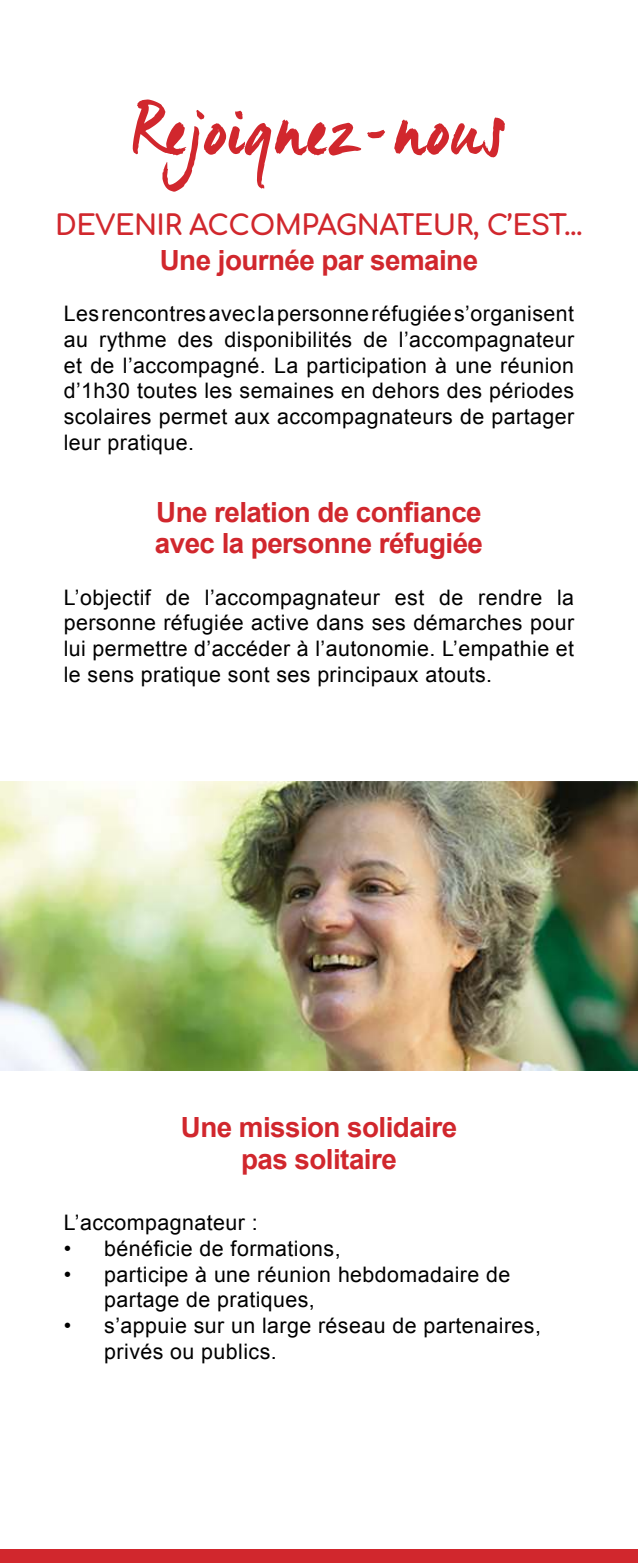
<style>
.page{position:relative;width:638px;height:1563px;background:#fff}
.page>*{position:absolute;margin:0;border:0;box-sizing:border-box;transform-origin:0 0}
.t1{font:700 27.9px/31.5px "Arial";letter-spacing:-.02em;color:#d1272d}
.t2{font:27.9px "Comfortaa";letter-spacing:-.02em;color:#d1272d}
.t3{font:21.38px/25.7px "Arial";letter-spacing:.02em;color:#000;text-align:justify}
</style>
<div class="page">
<img style="left:0;top:781px;width:638px;height:289px">
<div style="left:0;top:1549px;width:638px;height:14px;background:#d1272d"></div>
<svg style="left:133px;top:99px;width:372px;height:93px"></svg>
<h1 class="t2" style="left:55px;top:212px;width:529px">DEVENIR ACCOMPAGNATEUR, C’EST...</h1>
<h1 class="t1" style="left:160px;top:247px;width:320px">Une journée par semaine</h1>
<p class="t3" style="left:64px;top:303px;width:512px">Les rencontres avec la personne réfugiée s’organisent au rythme des disponibilités de l’accompagnateur et de l’accompagné. La participation à une réunion d’1h30 toutes les semaines en dehors des périodes scolaires permet aux accompagnateurs de partager leur pratique.</p>
<h1 class="t1" style="left:155px;top:497px;width:330px">Une relation de confiance avec la personne réfugiée</h1>
<p class="t3" style="left:64px;top:586px;width:512px">L’objectif de l’accompagnateur est de rendre la personne réfugiée active dans ses démarches pour lui permettre d’accéder à l’autonomie. L’empathie et le sens pratique sont ses principaux atouts.</p>
<h1 class="t1" style="left:181px;top:1114px;width:278px;text-align:center">Une mission solidaire pas solitaire</h1>
<p class="t3" style="left:64px;top:1212px;width:195px">L’accompagnateur :</p>
<p class="t3" style="left:64px;top:1237px;width:278px">• bénéficie de formations,</p>
<p class="t3" style="left:104px;top:1263px;width:407px;text-indent:-41px">• participe à une réunion hebdomadaire de partage de pratiques,</p>
<p class="t3" style="left:104px;top:1314px;width:438px;text-indent:-41px">• s’appuie sur un large réseau de partenaires, privés ou publics.</p>
</div>
